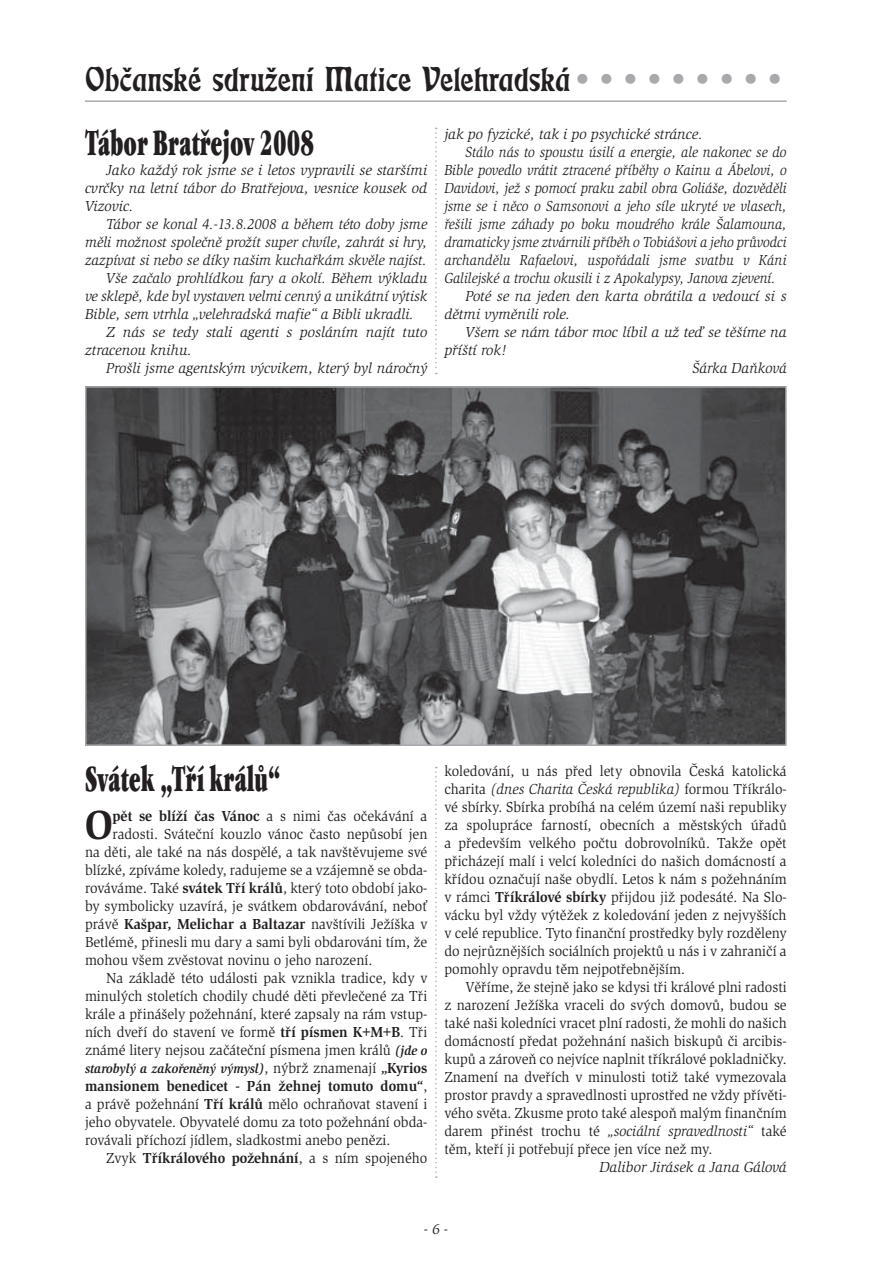
<style>
.page{position:relative;width:893px;height:1263px;background:#fff}
.page>*{position:absolute;margin:0;border:0;box-sizing:border-box;transform-origin:0 0}
.t1{font:700 42px "Slimbach Itc TCE";color:#231f20;scale:.94 1}
.t2{font:36px "Eckmann DCE";color:#231f20}
.t3{font:36px "Garamond Itc TCE Ultr Cond";color:#231f20;scale:.7 1}
.t4{font:15px/18px "Slimbach Itc TCE";color:#231f20;text-align:justify;scale:.94 1}
.t5{font:italic 15px "Slimbach Itc TCE";color:#231f20;scale:.9 1}
.t6{font:italic 15px/18px "Slimbach Itc TCE";color:#231f20;text-align:justify}
.t7{font:italic 15px "Slimbach Itc TCE";color:#231f20;scale:.96 1}
.t8{font:italic 15px "Slimbach Itc TCE";color:#231f20;scale:.95 1}
.t9{font:700 15px "Slimbach Itc TCE";color:#231f20;scale:.94 1}
.t10{font:italic 700 13.5px "Slimbach Itc TCE";color:#231f20;scale:.94 1}
.s1{color:#a7a9ac}
.s2{font-weight:700}
.s3{font-weight:400}
.s4{font-weight:700;font-style:italic;font-size:13.5px}
.s5{font-weight:400;font-style:normal;font-size:15px}
.s6{font-style:normal;font-size:15px}
.s7{font-style:italic}
</style>
<div class="page">
<img style="left:88px;top:389px;width:696px;height:354px">
<div style="left:85px;top:386px;width:702px;height:360px;border:2px solid #a7a9ac"></div>
<hr style="left:85px;top:100px;width:702px;height:2px;background:#a7a9ac">
<svg style="left:435px;top:128px;width:2px;height:246px"></svg>
<svg style="left:435px;top:767px;width:2px;height:411px"></svg>
<h2 class="t2" style="left:85px;top:65px;width:703px">Občanské sdružení Matice Velehradská<span class="s1">•••••••••</span></h2>
<h2 class="t3" style="left:85px;top:127px;width:329px">Tábor Bratřejov 2008</h2>
<p class="t6" style="left:85px;top:162px;width:344px;text-indent:21px">Jako každý rok jsme se i letos vypravili se staršími cvrčky na letní tábor do Bratřejova, vesnice kousek od Vizovic.</p>
<p class="t8" style="left:106px;top:217px;width:339px">Tábor se konal 4.-13.8.2008 a během této doby jsme</p>
<p class="t8" style="left:85px;top:235px;width:362px">měli možnost společně prožít super chvíle, zahrát si hry,</p>
<p class="t8" style="left:85px;top:253px;width:361px">zazpívat si nebo se díky našim kuchařkám skvěle najíst.</p>
<p class="t7" style="left:106px;top:271px;width:336px">Vše začalo prohlídkou fary a okolí. Během výkladu</p>
<p class="t7" style="left:85px;top:289px;width:358px">ve sklepě, kde byl vystaven velmi cenný a unikátní výtisk</p>
<p class="t7" style="left:85px;top:307px;width:344px">Bible, sem vtrhla „velehradská mafie“ a Bibli ukradli.</p>
<p class="t6" style="left:106px;top:324px;width:323px">Z nás se tedy stali agenti s posláním najít tuto</p>
<p class="t6" style="left:85px;top:342px;width:108px">ztracenou knihu.</p>
<p class="t6" style="left:106px;top:360px;width:323px">Prošli jsme agentským výcvikem, který byl náročný</p>
<p class="t6" style="left:444px;top:125px;width:260px">jak po fyzické, tak i po psychické stránce.</p>
<p class="t5" style="left:466px;top:144px;width:358px">Stálo nás to spoustu úsilí a energie, ale nakonec se do</p>
<p class="t5" style="left:444px;top:162px;width:382px">Bible povedlo vrátit ztracené příběhy o Kainu a Ábelovi, o</p>
<p class="t5" style="left:444px;top:180px;width:382px">Davidovi, jež s pomocí praku zabil obra Goliáše, dozvěděli</p>
<p class="t5" style="left:444px;top:198px;width:382px">jsme se i něco o Samsonovi a jeho síle ukryté ve vlasech,</p>
<p class="t5" style="left:444px;top:216px;width:382px">řešili jsme záhady po boku moudrého krále Šalamouna,</p>
<p class="t5" style="left:444px;top:234px;width:382px">dramaticky jsme ztvárnili příběh o Tobiášovi a jeho průvodci</p>
<p class="t5" style="left:444px;top:252px;width:382px">archandělu Rafaelovi, uspořádali jsme svatbu v Káni</p>
<p class="t5" style="left:444px;top:270px;width:369px">Galilejské a trochu okusili i z Apokalypsy, Janova zjevení.</p>
<p class="t6" style="left:466px;top:287px;width:323px">Poté se na jeden den karta obrátila a vedoucí si s</p>
<p class="t6" style="left:444px;top:305px;width:127px">dětmi vyměnili role.</p>
<p class="t6" style="left:466px;top:323px;width:323px">Všem se nám tábor moc líbil a už teď se těšíme na</p>
<p class="t6" style="left:444px;top:341px;width:64px">příští rok!</p>
<p class="t7" style="left:692px;top:360px;width:100px">Šárka Daňková</p>
<h2 class="t3" style="left:85px;top:763px;width:281px">Svátek „Tří králů“</h2>
<h1 class="t1" style="left:85px;top:804px;width:31px">O</h1>
<p class="t4" style="left:113px;top:808px;width:336px"><span class="s2">pět se blíží čas Vánoc</span> a s nimi čas očekávání a</p>
<p class="t4" style="left:113px;top:826px;width:336px">radosti. Sváteční kouzlo vánoc často nepůsobí jen</p>
<p class="t4" style="left:85px;top:844px;width:366px">na děti, ale také na nás dospělé, a tak navštěvujeme své</p>
<p class="t4" style="left:85px;top:862px;width:366px">blízké, zpíváme koledy, radujeme se a vzájemně se obda-</p>
<p class="t4" style="left:85px;top:880px;width:366px">rováváme. Také <span class="s2">svátek Tří králů</span>, který toto období jako-</p>
<p class="t4" style="left:85px;top:898px;width:366px">by symbolicky uzavírá, je svátkem obdarovávání, neboť</p>
<p class="t9" style="left:85px;top:917px;width:366px"><span class="s3">právě</span> Kašpar, Melichar a Baltazar <span class="s3">navštívili Ježíška v</span></p>
<p class="t4" style="left:85px;top:934px;width:366px">Betlémě, přinesli mu dary a sami byli obdarováni tím, že</p>
<p class="t4" style="left:85px;top:952px;width:307px">mohou všem zvěstovat novinu o jeho narození.</p>
<p class="t4" style="left:106px;top:970px;width:343px">Na základě této události pak vznikla tradice, kdy v</p>
<p class="t4" style="left:85px;top:988px;width:366px">minulých stoletích chodily chudé děti převlečené za Tři</p>
<p class="t4" style="left:85px;top:1006px;width:366px">krále a přinášely požehnání, které zapsaly na rám vstup-</p>
<p class="t4" style="left:85px;top:1024px;width:366px">ních dveří do stavení ve formě <span class="s2">tří písmen K+M+B</span>. Tři</p>
<p class="t4" style="left:85px;top:1042px;width:366px">známé litery nejsou začáteční písmena jmen králů <span class="s4">(jde o</span></p>
<p class="t10" style="left:85px;top:1062px;width:366px">starobylý a zakořeněný výmysl)<span class="s5">, nýbrž znamenají</span> <span class="s6">„Kyrios</span></p>
<p class="t4" style="left:85px;top:1078px;width:366px"><span class="s2">mansionem benedicet - Pán žehnej tomuto domu“</span>, a právě požehnání <span class="s2">Tří králů</span> mělo ochraňovat stavení i jeho obyvatele. Obyvatelé domu za toto požehnání obda&shy;rovávali příchozí jídlem, sladkostmi anebo penězi.</p>
<p class="t9" style="left:106px;top:1151px;width:343px"><span class="s3">Zvyk</span> Tříkrálového požehnání<span class="s3">, a s ním spojeného</span></p>
<p class="t4" style="left:444px;top:762px;width:366px">koledování, u nás před lety obnovila Česká katolická charita <span class="s7">(dnes Charita Česká republika)</span> formou Tříkrálo&shy;vé sbírky. Sbírka probíhá na celém území naši republiky za spolupráce farností, obecních a městských úřadů a především velkého počtu dobrovolníků. Takže opět přicházejí malí i velcí koledníci do našich domácností a křídou označují naše obydlí. Letos k nám s požehnáním v rámci <span class="s2">Tříkrálové sbírky</span> přijdou již podesáté. Na Slo&shy;vácku byl vždy výtěžek z koledování jeden z nejvyšších v celé republice. Tyto finanční prostředky byly rozděleny do nejrůznějších sociálních projektů u nás i v zahraničí a pomohly opravdu těm nejpotřebnějším.</p>
<p class="t4" style="left:444px;top:978px;width:366px;text-indent:21px">Věříme, že stejně jako se kdysi tři králové plni radosti z narození Ježíška vraceli do svých domovů, budou se také naši koledníci vracet plní radosti, že mohli do našich domácností předat požehnání našich biskupů či arcibis&shy;kupů a zároveň co nejvíce naplnit tříkrálové pokladničky.<br>Znamení na dveřích v minulosti totiž také vymezovala prostor pravdy a spravedlnosti uprostřed ne vždy přívěti&shy;vého světa. Zkusme proto také alespoň malým finančním darem přinést trochu té <span class="s7">„sociální spravedlnosti“</span> také těm, kteří ji potřebují přece jen více než my.</p>
<p class="t6" style="left:599px;top:1158px;width:189px">Dalibor Jirásek a Jana Gálová</p>
<p class="t6" style="left:424px;top:1220px;width:26px">- 6 -</p>
</div>
